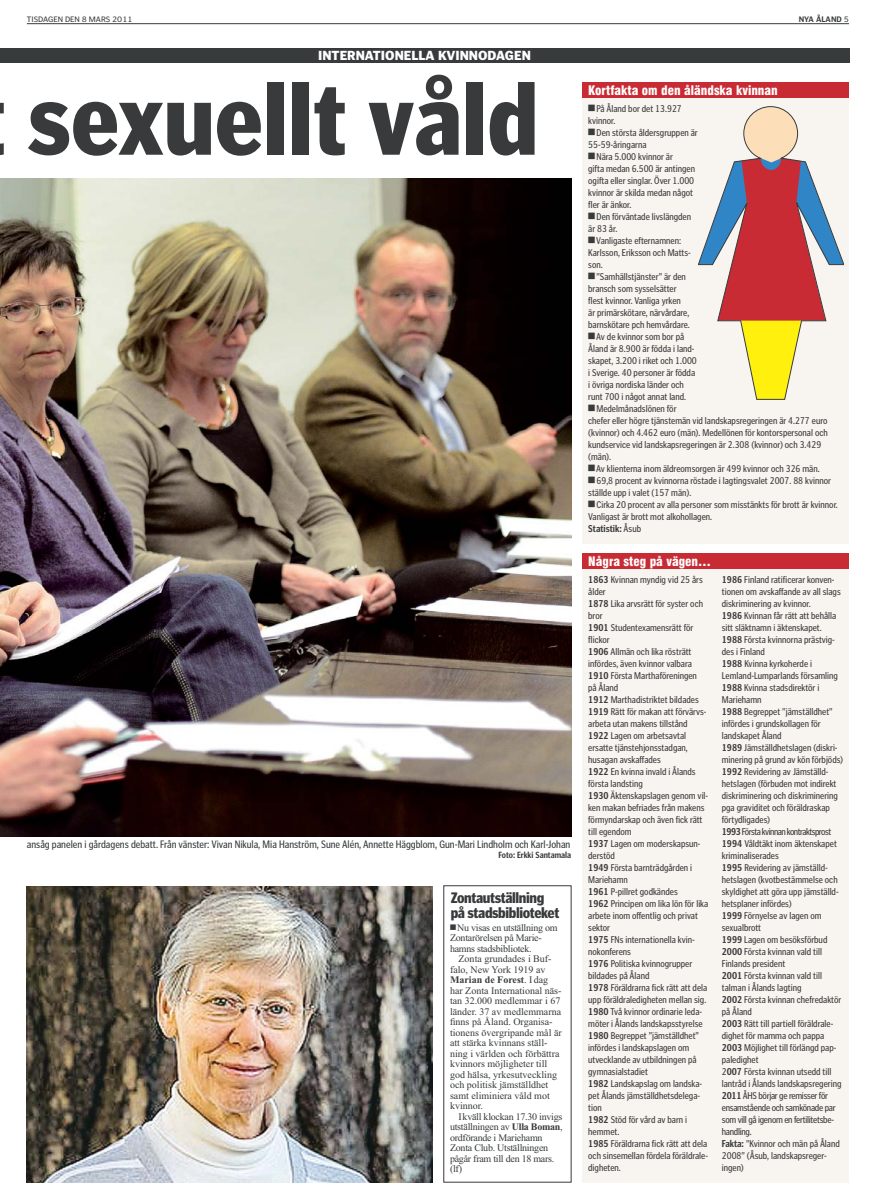
<style>
.page{position:relative;width:876px;height:1191px;background:#fff}
.page>*{position:absolute;margin:0;border:0;box-sizing:border-box;transform-origin:0 0}
.t1{font:100.9px "Poynter Cond Xtra TT";color:#383a3b}
.t2{font:15px/15px "Poynter Cond Xtra TT";letter-spacing:-.025em;color:#383a3b}
.t3{font:13px "Poynter Xtra TT";color:#fff}
.t4{font:900 condensed 12.8px "Swiss 721 BT";color:#fff}
.t5{font:11px "Poynter Cond TT";color:#383a3b}
.t6{font:10px/12px "Poynter Cond TT";color:#383a3b}
.t7{font:10px "Times";color:#383a3b}
.t8{font:10px "Times";letter-spacing:-.025em;color:#383a3b}
.t9{font:700 10px "Times";color:#383a3b}
.t10{font:700 9px "Poynter Cond TT";color:#383a3b}
.t11{font:8px "Poynter TT";letter-spacing:-.005em;color:#383a3b}
.t12{font:700 8px "Poynter TT";color:#383a3b}
.s1{font-weight:400}
.s2{font-weight:700}
</style>
<div class="page">
<hr style="left:27px;top:24px;width:822px;height:1px;background:#383a3b">
<div style="left:0;top:48px;width:849px;height:15px;background:#383b3c"></div>
<div style="left:583px;top:569px;width:266px;height:613px;background:#f8f4ef"></div>
<div style="left:583px;top:553px;width:266px;height:16px;background:#c92b34"></div>
<div style="left:583px;top:98px;width:266px;height:445px;background:#f8f4ef"></div>
<div style="left:583px;top:83px;width:266px;height:15px;background:#c92b34"></div>
<svg style="left:698px;top:106px;width:146px;height:293px"></svg>
<img style="left:27px;top:886px;width:405px;height:296px">
<img style="left:0;top:178px;width:571px;height:658px">
<p class="t11" style="left:27px;top:17px;width:107px">TISDAGEN DEN 8 MARS 2011</p>
<p class="t12" style="left:799px;top:16px;width:52px">NYA ÅLAND <span class="s1">5</span></p>
<p class="t3" style="left:318px;top:51px;width:214px">INTERNATIONELLA KVINNODAGEN</p>
<p class="t1" style="left:27px;top:88px;width:512px">sexuellt våld</p>
<p class="t5" style="left:27px;top:840px;width:545px">ansåg panelen i gårdagens debatt. Från vänster: Vivan Nikula, Mia Hanström, Sune Alén, Annette Häggblom, Gun-Mari Lindholm och Karl-Johan</p>
<p class="t10" style="left:498px;top:852px;width:74px">Foto: Erkki Santamala</p>
<p class="t2" style="left:451px;top:892px;width:110px">Zontautställning på stadsbiblioteket</p>
<p class="t8" style="left:450px;top:923px;width:109px">■ Nu visas en utställning om</p>
<p class="t8" style="left:450px;top:934px;width:93px">Zontarörelsen på Marie-</p>
<p class="t8" style="left:450px;top:944px;width:83px">hamns stadsbibliotek.</p>
<p class="t7" style="left:459px;top:955px;width:95px">Zonta grundades i Buf-</p>
<p class="t7" style="left:450px;top:965px;width:97px">falo, New York 1919 av</p>
<p class="t9" style="left:450px;top:976px;width:100px">Marian de Forest<span class="s1">. I dag</span></p>
<p class="t7" style="left:450px;top:986px;width:113px">har Zonta International näs-</p>
<p class="t7" style="left:450px;top:997px;width:112px">tan 32.000 medlemmar i 67</p>
<p class="t7" style="left:450px;top:1007px;width:113px">länder. 37 av medlemmarna</p>
<p class="t7" style="left:450px;top:1018px;width:104px">finns på Åland. Organisa-</p>
<p class="t7" style="left:450px;top:1028px;width:113px">tionens övergripande mål är</p>
<p class="t7" style="left:450px;top:1039px;width:99px">att stärka kvinnans ställ-</p>
<p class="t7" style="left:450px;top:1049px;width:111px">ning i världen och förbättra</p>
<p class="t7" style="left:450px;top:1060px;width:99px">kvinnors möjligheter till</p>
<p class="t7" style="left:450px;top:1070px;width:108px">god hälsa, yrkesutveckling</p>
<p class="t7" style="left:450px;top:1081px;width:100px">och politisk jämställdhet</p>
<p class="t7" style="left:450px;top:1091px;width:101px">samt eliminiera våld mot</p>
<p class="t7" style="left:450px;top:1102px;width:35px">kvinnor.</p>
<p class="t8" style="left:459px;top:1112px;width:105px">I kväll klockan 17.30 invigs</p>
<p class="t8" style="left:450px;top:1123px;width:114px">utställningen av <span class="s2">Ulla Boman</span>,</p>
<p class="t8" style="left:450px;top:1133px;width:94px">ordförande i Mariehamn</p>
<p class="t8" style="left:450px;top:1144px;width:100px">Zonta Club. Utställningen</p>
<p class="t8" style="left:450px;top:1154px;width:106px">pågår fram till den 18 mars.</p>
<p class="t7" style="left:450px;top:1165px;width:14px">(lf)</p>
<p class="t4" style="left:588px;top:86px;width:191px">Kortfakta om den åländska kvinnan</p>
<p class="t6" style="left:588px;top:103px;width:95px">■ På Åland bor det 13.927 kvinnor.</p>
<p class="t6" style="left:588px;top:127px;width:111px">■ Den största åldersgruppen är<br>55-59-åringarna</p>
<p class="t6" style="left:588px;top:151px;width:108px">■ Nära 5.000 kvinnor är<br>gifta medan 6.500 är antingen ogifta eller singlar. Över 1.000 kvinnor är skilda medan något fler är änkor.</p>
<p class="t6" style="left:588px;top:211px;width:104px">■ Den förväntade livslängden är 83 år.</p>
<p class="t6" style="left:588px;top:235px;width:104px">■ Vanligaste efternamnen:<br>Karlsson, Eriksson och Matts&shy;son.</p>
<p class="t6" style="left:588px;top:271px;width:103px">■ ”Samhällstjänster” är den bransch som sysselsätter flest kvinnor. Vanliga yrken är primärskötare, närvårdare, barnskötare pch hemvårdare.</p>
<p class="t6" style="left:588px;top:331px;width:110px">■ Av de kvinnor som bor på<br>Åland är 8.900 är födda i land&shy;skapet, 3.200 i riket och 1.000 i Sverige. 40 personer är födda i övriga nordiska länder och runt 700 i något annat land.</p>
<p class="t6" style="left:588px;top:403px;width:241px">■ Medelmånadslönen för<br>chefer eller högre tjänstemän vid landskapsregeringen är 4.277 euro (kvinnor) och 4.462 euro (män). Medellönen för kontorspersonal och kundservice vid landskapsregeringen är 2.308 (kvinnor) och 3.429 (män).</p>
<p class="t6" style="left:588px;top:463px;width:233px">■ Av klienterna inom äldreomsorgen är 499 kvinnor och 326 män.</p>
<p class="t6" style="left:588px;top:475px;width:244px">■ 69,8 procent av kvinnorna röstade i lagtingsvalet 2007. 88 kvinnor ställde upp i valet (157 män).</p>
<p class="t6" style="left:588px;top:499px;width:251px">■ Cirka 20 procent av alla personer som misstänkts för brott är kvinnor.<br>Vanligast är brott mot alkohollagen.<br><span class="s2">Statistik:</span> Åsub</p>
<p class="t4" style="left:588px;top:557px;width:124px">Några steg på vägen…</p>
<p class="t6" style="left:588px;top:574px;width:122px"><span class="s2">1863</span> Kvinnan myndig vid 25 års ålder<br><span class="s2">1878</span> Lika arvsrätt för syster och bror<br><span class="s2">1901</span> Studentexamensrätt för flickor<br><span class="s2">1906</span> Allmän och lika rösträtt infördes, även kvinnor valbara<br><span class="s2">1910</span> Första Marthaföreningen<br>på Åland<br><span class="s2">1912</span> Marthadistriktet bildades<br><span class="s2">1919</span> Rätt för makan att förvärvs&shy;arbeta utan makens tillstånd<br><span class="s2">1922</span> Lagen om arbetsavtal ersatte tjänstehjonsstadgan, husagan avskaffades<br><span class="s2">1922</span> En kvinna invald i Ålands första landsting<br><span class="s2">1930</span> Äktenskapslagen genom vil&shy;ken makan befriades från makens förmyndarskap och även fick rätt till egendom<br><span class="s2">1937</span> Lagen om moderskapsun&shy;derstöd<br><span class="s2">1949</span> Första barnträdgården i<br>Mariehamn<br><span class="s2">1961</span> P-pillret godkändes<br><span class="s2">1962</span> Principen om lika lön för lika arbete inom offentlig och privat sektor<br><span class="s2">1975</span> FNs internationella kvin&shy;nokonferens<br><span class="s2">1976</span> Politiska kvinnogrupper bildades på Åland<br><span class="s2">1978</span> Föräldrarna fick rätt att dela upp föräldraledigheten mellan sig.<br><span class="s2">1980</span> Två kvinnor ordinarie leda&shy;möter i Ålands landskapsstyrelse<br><span class="s2">1980</span> Begreppet ”jämställdhet” infördes i landskapslagen om utvecklande av utbildningen på gymnasialstadiet<br><span class="s2">1982</span> Landskapslag om landska&shy;pet Ålands jämställdhetsdelega&shy;tion<br><span class="s2">1982</span> Stöd för vård av barn i hemmet.<br><span class="s2">1985</span> Föräldrarna fick rätt att dela och sinsemellan fördela föräldrale&shy;digheten.</p>
<p class="t6" style="left:722px;top:574px;width:123px"><span class="s2">1986</span> Finland ratificerar konven&shy;tionen om avskaffande av all slags diskriminering av kvinnor.<br><span class="s2">1986</span> Kvinnan får rätt att behålla sitt släktnamn i äktenskapet.<br><span class="s2">1988</span> Första kvinnorna prästvig&shy;des i Finland<br><span class="s2">1988</span> Kvinna kyrkoherde i<br>Lemland-Lumparlands församling<br><span class="s2">1988</span> Kvinna stadsdirektör i<br>Mariehamn<br><span class="s2">1988</span> Begreppet ”jämställdhet” infördes i grundskollagen för landskapet Åland<br><span class="s2">1989</span> Jämställdhetslagen (diskri&shy;minering på grund av kön förbjöds)<br><span class="s2">1992</span> Revidering av Jämställd&shy;hetslagen (förbuden mot indirekt diskriminering och diskriminering pga graviditet och föräldraskap förtydligades)<br><span class="s2">1993</span> Första kvinnan kontraktsprost<br><span class="s2">1994</span> Våldtäkt inom äktenskapet kriminaliserades<br><span class="s2">1995</span> Revidering av jämställd&shy;hetslagen (kvotbestämmelse och skyldighet att göra upp jämställd&shy;hetsplaner infördes)<br><span class="s2">1999</span> Förnyelse av lagen om sexualbrott<br><span class="s2">1999</span> Lagen om besöksförbud<br><span class="s2">2000</span> Första kvinnan vald till<br>Finlands president<br><span class="s2">2001</span> Första kvinnan vald till talman i Ålands lagting<br><span class="s2">2002</span> Första kvinnan chefredaktör på Åland<br><span class="s2">2003</span> Rätt till partiell föräldrale&shy;dighet för mamma och pappa<br><span class="s2">2003</span> Möjlighet till förlängd pap&shy;paledighet<br>2<span class="s2">007</span> Första kvinnan utsedd till lantråd i Ålands landskapsregering<br><span class="s2">2011</span> ÅHS börjar ge remisser för ensamstående och samkönade par som vill gå igenom en fertilitetsbe&shy;handling.<br><span class="s2">Fakta:</span> ”Kvinnor och män på Åland<br>2008” (Åsub, landskapsreger&shy;ingen)</p>
</div>
